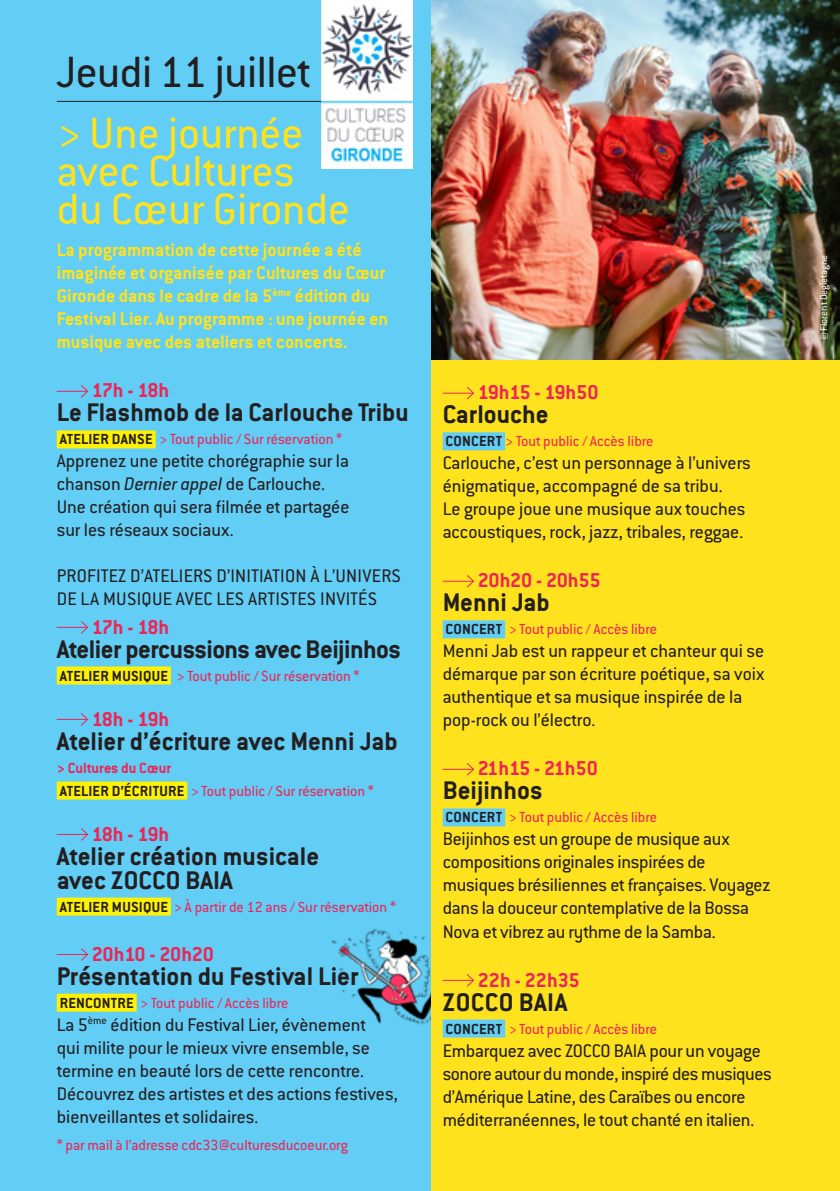
<style>
.page{position:relative;width:840px;height:1191px;background:#fff}
.page>*{position:absolute;margin:0;border:0;box-sizing:border-box;transform-origin:0 0}
.t1{font:48px/38px "Conduit ITC";color:#ffe21e}
.Date{font:48px "Conduit ITC";letter-spacing:-.01em;color:#231f20}
.t2{font:700 28px/24px "Conduit ITC";color:#231f20}
.t3{font:700 28px "Conduit ITC";letter-spacing:-.02em;color:#231f20}
.t4{font:700 22px "Conduit ITC";color:#ed2456}
.t5{font:20px/23px "Conduit ITC";color:#231f20}
.t6{font:700 20px/23px "Conduit ITC";color:#ffe21e}
.t7{font:16px "Conduit ITC";color:#ed2456}
.t8{font:700 16px "Conduit ITC";color:#ed2456}
.t9{font:11px "Conduit ITC";color:#fff}
.s1{font-weight:700;color:#231f20}
.s2{font-style:italic}
</style>
<div class="page">
<div style="left:0;top:0;width:839px;height:1191px;background:#62cdf5"></div>
<hr style="left:57px;top:101px;width:351px;height:1px;background:#231f20">
<div style="left:57px;top:430px;width:98px;height:18px;background:#fff101"></div>
<div style="left:57px;top:666px;width:114px;height:18px;background:#fff101"></div>
<div style="left:57px;top:781px;width:130px;height:18px;background:#fff101"></div>
<div style="left:57px;top:897px;width:114px;height:18px;background:#fff101"></div>
<div style="left:57px;top:993px;width:80px;height:18px;background:#fff101"></div>
<hr style="left:57px;top:391px;width:31px;height:1px;background:#ed2456">
<svg style="left:80px;top:385px;width:8px;height:13px"></svg>
<hr style="left:57px;top:627px;width:31px;height:1px;background:#ed2456">
<svg style="left:80px;top:621px;width:8px;height:13px"></svg>
<hr style="left:57px;top:719px;width:31px;height:1px;background:#ed2456">
<svg style="left:80px;top:713px;width:8px;height:13px"></svg>
<hr style="left:57px;top:834px;width:31px;height:1px;background:#ed2456">
<svg style="left:81px;top:828px;width:7px;height:13px"></svg>
<hr style="left:57px;top:954px;width:31px;height:1px;background:#ed2456">
<svg style="left:81px;top:948px;width:7px;height:13px"></svg>
<div style="left:760px;top:360px;width:79px;height:831px;background:#ffe21e"></div>
<img style="left:331px;top:928px;width:100px;height:97px">
<div style="left:431px;top:359px;width:351px;height:832px;background:#ffe21e"></div>
<div style="left:442px;top:432px;width:63px;height:18px;background:#62cdf5"></div>
<div style="left:442px;top:620px;width:63px;height:18px;background:#62cdf5"></div>
<div style="left:442px;top:808px;width:63px;height:18px;background:#62cdf5"></div>
<div style="left:442px;top:1019px;width:63px;height:18px;background:#62cdf5"></div>
<hr style="left:442px;top:393px;width:31px;height:1px;background:#ed2456">
<svg style="left:466px;top:387px;width:8px;height:13px"></svg>
<hr style="left:442px;top:581px;width:31px;height:1px;background:#ed2456">
<svg style="left:466px;top:575px;width:8px;height:13px"></svg>
<hr style="left:442px;top:769px;width:31px;height:1px;background:#ed2456">
<svg style="left:466px;top:763px;width:8px;height:13px"></svg>
<hr style="left:442px;top:980px;width:31px;height:1px;background:#ed2456">
<svg style="left:466px;top:974px;width:8px;height:13px"></svg>
<img style="left:431px;top:0;width:408px;height:360px">
<img style="left:321px;top:0;width:91px;height:168px">
<p class="Date" style="left:57px;top:43px;width:255px">Jeudi 11 juillet</p>
<p class="t1" style="left:57px;top:113px;width:294px">&gt; Une journée avec Cultures du Cœur Gironde</p>
<p class="t6" style="left:57px;top:238px;width:333px">La programmation de cette journée a été imaginée et organisée par Cultures du Cœur Gironde dans le cadre de la 5<sup>ème</sup> édition du Festival Lier. Au programme : une journée en musique avec des ateliers et concerts.</p>
<p class="t4" style="left:92px;top:377px;width:79px">17h - 18h</p>
<p class="t2" style="left:57px;top:400px;width:353px">Le Flashmob de la Carlouche Tribu</p>
<p class="t7" style="left:60px;top:430px;width:284px"><span class="s1">ATELIER DANSE</span> &gt; Tout public / Sur réservation *</p>
<p class="t5" style="left:57px;top:449px;width:294px">Apprenez une petite chorégraphie sur la chanson <span class="s2">Dernier appel</span> de Carlouche.<br>Une création qui sera filmée et partagée sur les réseaux sociaux.</p>
<p class="t5" style="left:57px;top:564px;width:345px">PROFITEZ D’ATELIERS D’INITIATION À L’UNIVERS<br>DE LA MUSIQUE AVEC LES ARTISTES INVITÉS</p>
<p class="t4" style="left:92px;top:613px;width:79px">17h - 18h</p>
<p class="t3" style="left:57px;top:632px;width:345px">Atelier percussions avec Beijinhos</p>
<p class="t7" style="left:60px;top:666px;width:301px"><span class="s1">ATELIER MUSIQUE</span> &gt; Tout public / Sur réservation *</p>
<p class="t4" style="left:92px;top:705px;width:79px">18h - 19h</p>
<p class="t2" style="left:57px;top:728px;width:342px">Atelier d’écriture avec Menni Jab</p>
<p class="t8" style="left:57px;top:758px;width:116px">&gt; Cultures du Cœur</p>
<p class="t7" style="left:60px;top:781px;width:315px"><span class="s1">ATELIER D’ÉCRITURE</span> &gt; Tout public / Sur réservation *</p>
<p class="t4" style="left:92px;top:820px;width:79px">18h - 19h</p>
<p class="t2" style="left:57px;top:843px;width:264px">Atelier création musicale avec ZOCCO BAIA</p>
<p class="t7" style="left:60px;top:897px;width:338px"><span class="s1">ATELIER MUSIQUE</span> &gt; À partir de 12 ans / Sur réservation *</p>
<p class="t4" style="left:92px;top:940px;width:123px">20h10 - 20h20</p>
<p class="t2" style="left:57px;top:963px;width:303px">Présentation du Festival Lier</p>
<p class="t7" style="left:60px;top:993px;width:230px"><span class="s1">RENCONTRE</span> &gt; Tout public / Accès libre</p>
<p class="t5" style="left:57px;top:1012px;width:342px">La 5<sup>ème</sup> édition du Festival Lier, évènement<br>qui milite pour le mieux vivre ensemble, se termine en beauté lors de cette rencontre.<br>Découvrez des artistes et des actions festives, bienveillantes et solidaires.</p>
<p class="t7" style="left:57px;top:1135px;width:292px">* par mail à l’adresse cdc33@culturesducoeur.org</p>
<p class="t4" style="left:477px;top:379px;width:122px">19h15 - 19h50</p>
<p class="t2" style="left:442px;top:402px;width:107px">Carlouche</p>
<p class="t7" style="left:445px;top:431px;width:209px"><span class="s1">CONCERT</span> &gt; Tout public / Accès libre</p>
<p class="t5" style="left:442px;top:451px;width:309px">Carlouche, c’est un personnage à l’univers énigmatique, accompagné de sa tribu.<br>Le groupe joue une musique aux touches accoustiques, rock, jazz, tribales, reggae.</p>
<p class="t4" style="left:477px;top:567px;width:124px">20h20 - 20h55</p>
<p class="t2" style="left:442px;top:590px;width:108px">Menni Jab</p>
<p class="t7" style="left:445px;top:619px;width:213px"><span class="s1">CONCERT</span> &gt; Tout public / Accès libre</p>
<p class="t5" style="left:442px;top:639px;width:323px">Menni Jab est un rappeur et chanteur qui se démarque par son écriture poétique, sa voix authentique et sa musique inspirée de la pop-rock ou l’électro.</p>
<p class="t4" style="left:477px;top:755px;width:121px">21h15 - 21h50</p>
<p class="t2" style="left:442px;top:778px;width:101px">Beijinhos</p>
<p class="t7" style="left:445px;top:807px;width:213px"><span class="s1">CONCERT</span> &gt; Tout public / Accès libre</p>
<p class="t5" style="left:442px;top:827px;width:329px">Beijinhos est un groupe de musique aux compositions originales inspirées de musiques brésiliennes et françaises. Voyagez dans la douceur contemplative de la Bossa Nova et vibrez au rythme de la Samba.</p>
<p class="t4" style="left:477px;top:966px;width:103px">22h - 22h35</p>
<p class="t2" style="left:442px;top:989px;width:126px">ZOCCO BAIA</p>
<p class="t7" style="left:445px;top:1018px;width:213px"><span class="s1">CONCERT</span> &gt; Tout public / Accès libre</p>
<p class="t5" style="left:442px;top:1038px;width:330px">Embarquez avec ZOCCO BAIA pour un voyage sonore autour du monde, inspiré des musiques d’Amérique Latine, des Caraïbes ou encore méditerranéennes, le tout chanté en italien.</p>
<p class="t9" style="left:816px;top:340px;width:87px;rotate:-90deg">© Florent Degletagne</p>
</div>
